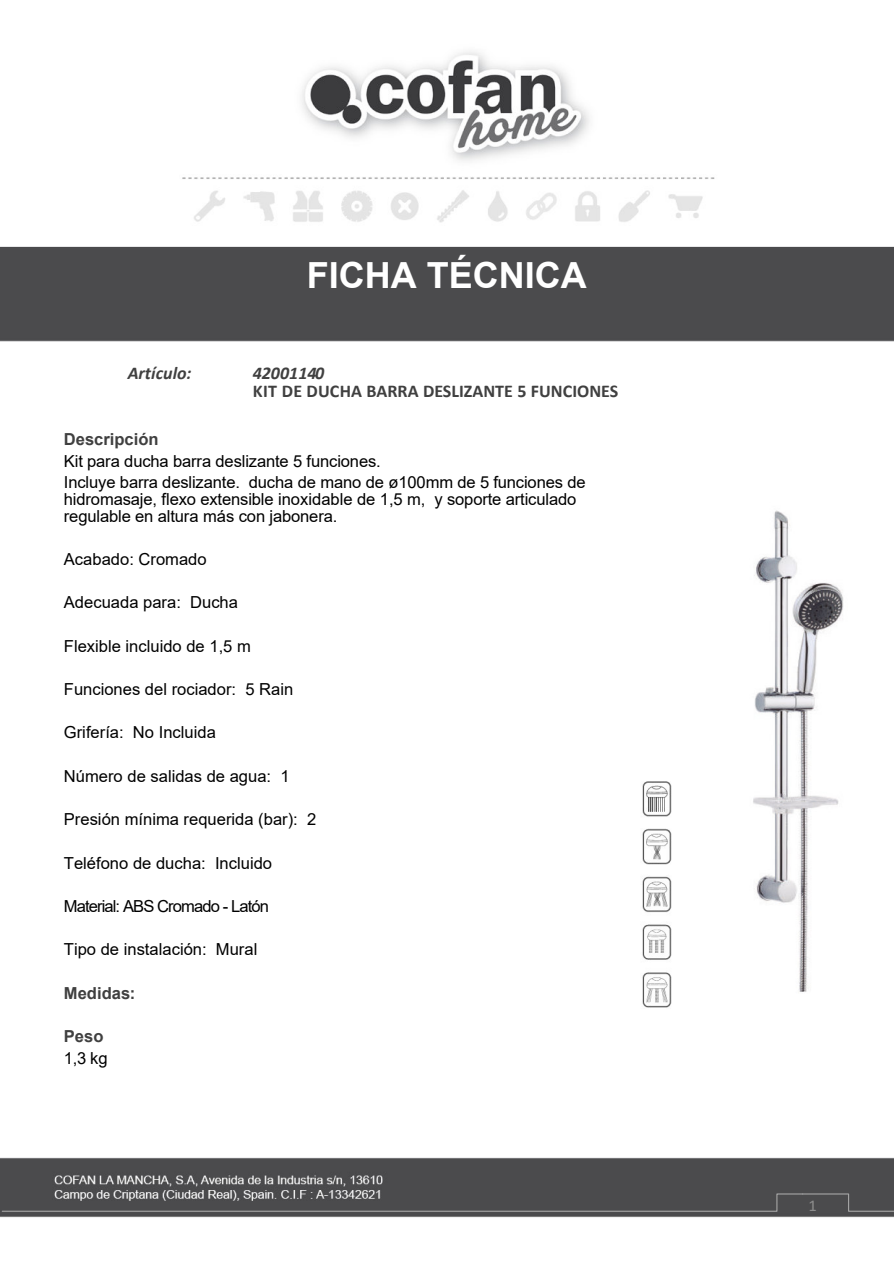
<style>
.page{position:relative;width:894px;height:1263px;background:#fff}
.page>*{position:absolute;margin:0;border:0;box-sizing:border-box;transform-origin:0 0}
.t1{font:700 36px "Arial";color:#fff}
.t2{font:700 18px "Calibri";color:#404040}
.t3{font:italic 700 18px "Calibri";color:#404040}
.t4{font:16.5px/21.9px "Arial";color:#000}
.t5{font:16.5px "Arial";letter-spacing:-.055em;color:#000}
.t6{font:700 16.5px "Arial";color:#404040}
.t7{font:16.5px "Calibri";color:#8c8c8c}
</style>
<div class="page">
<img style="left:0;top:177px;width:893px;height:1041px">
<img style="left:635px;top:502px;width:213px;height:510px">
<svg style="left:1px;top:1193px;width:892px;height:19px;background:#565658"></svg>
<img style="left:301px;top:51px;width:289px;height:110px">
<h1 class="t1" style="left:307px;top:262px;width:281px">FICHA TÉCNICA</h1>
<p class="t3" style="left:128px;top:365px;width:65px">Artículo:</p>
<p class="t3" style="left:252px;top:365px;width:73px">42001140</p>
<p class="t2" style="left:253px;top:383px;width:367px">KIT DE DUCHA BARRA DESLIZANTE 5 FUNCIONES</p>
<p class="t6" style="left:64px;top:433px;width:96px">Descripción</p>
<p class="t4" style="left:64px;top:451px;width:523px">Kit para ducha barra deslizante 5 funciones.<br>Incluye barra deslizante. ducha de mano de ø100mm de 5 funciones de</p>
<p class="t4" style="left:64px;top:493px;width:514px;line-height:16.5px">hidromasaje, flexo extensible inoxidable de 1,5 m, y soporte articulado regulable en altura más con jabonera.</p>
<p class="t4" style="left:64px;top:550px;width:144px">Acabado: Cromado</p>
<p class="t4" style="left:64px;top:593px;width:176px">Adecuada para: Ducha</p>
<p class="t4" style="left:64px;top:636px;width:188px">Flexible incluido de 1,5 m</p>
<p class="t4" style="left:64px;top:680px;width:231px">Funciones del rociador: 5 Rain</p>
<p class="t4" style="left:64px;top:723px;width:153px">Grifería: No Incluida</p>
<p class="t4" style="left:64px;top:767px;width:227px">Número de salidas de agua: 1</p>
<p class="t4" style="left:64px;top:810px;width:254px">Presión mínima requerida (bar): 2</p>
<p class="t4" style="left:64px;top:853px;width:210px">Teléfono de ducha: Incluido</p>
<p class="t5" style="left:64px;top:900px;width:206px">Material: ABS Cromado - Latón</p>
<p class="t4" style="left:64px;top:940px;width:195px">Tipo de instalación: Mural</p>
<p class="t6" style="left:64px;top:987px;width:73px">Medidas:</p>
<p class="t6" style="left:64px;top:1030px;width:41px">Peso</p>
<p class="t4" style="left:64px;top:1049px;width:45px">1,3 kg</p>
<p class="t7" style="left:808px;top:1198px;width:10px">1</p>
</div>
